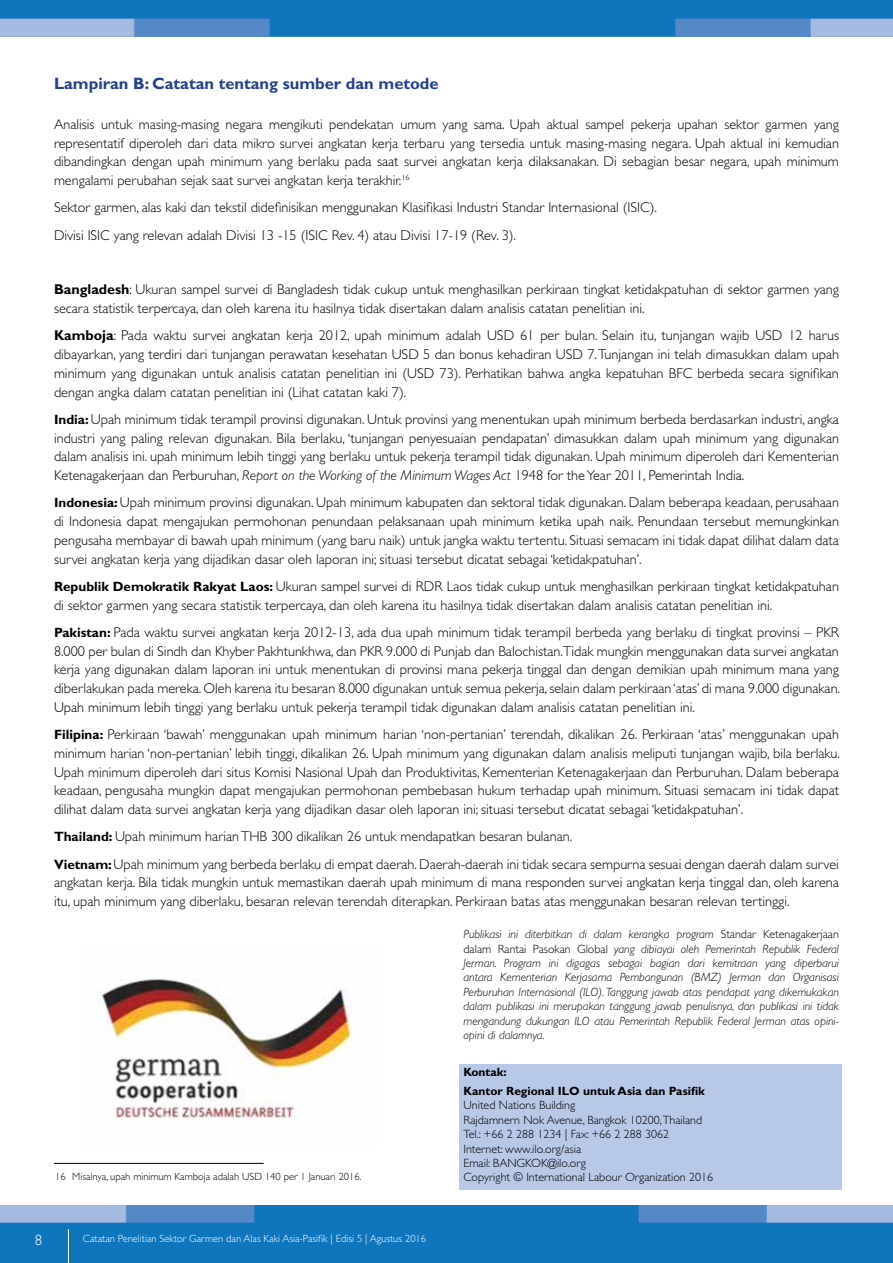
<style>
.page{position:relative;width:893px;height:1263px;background:#fff}
.page>*{position:absolute;margin:0;border:0;box-sizing:border-box;transform-origin:0 0}
.t1{font:700 16.5px "Gill Sans";color:#25408f}
.t2{font:300 15px "Gill Sans";color:#fff}
.t3{font:300 14.25px/18.8px "Gill Sans";color:#000;text-align:justify}
.t4{font:italic 300 12px/14.4px "Gill Sans";color:#000;text-align:justify}
.t5{font:300 12px/14.4px "Gill Sans";color:#000}
.t6{font:700 12px/18.6px "Gill Sans";color:#000}
.t7{font:300 10.5px "Gill Sans";color:#fff}
.t8{font:300 10.5px "Gill Sans";color:#000}
.s1{font-weight:700}
.s2{font-weight:700;font-size:13.5px}
.s3{font-style:italic}
.s4{font-style:normal}
</style>
<div class="page">
<img style="left:0;top:1205px;width:893px;height:58px">
<img style="left:0;top:0;width:893px;height:36px">
<hr style="left:68px;top:1229px;width:1px;height:34px;background:#fff">
<div style="left:459px;top:1064px;width:383px;height:125px;background:#b8c8e7"></div>
<hr style="left:54px;top:1163px;width:210px;height:1px;background:#000">
<img style="left:97px;top:978px;width:260px;height:140px">
<p class="t1" style="left:54px;top:74px;width:386px">Lampiran B: Catatan tentang sumber dan metode</p>
<p class="t3" style="left:54px;top:115px;width:786px">Analisis untuk masing-masing negara mengikuti pendekatan umum yang sama. Upah aktual sampel pekerja upahan sektor garmen yang representatif diperoleh dari data mikro survei angkatan kerja terbaru yang tersedia untuk masing-masing negara. Upah aktual ini kemudian dibandingkan dengan upah minimum yang berlaku pada saat survei angkatan kerja dilaksanakan. Di sebagian besar negara, upah minimum mengalami perubahan sejak saat survei angkatan kerja terakhir.<sup>16</sup></p>
<p class="t3" style="left:54px;top:194px;width:604px;line-height:27.3px">Sektor garmen, alas kaki dan tekstil didefinisikan menggunakan Klasifikasi Industri Standar Internasional (ISIC).<br>Divisi ISIC yang relevan adalah Divisi 13 -15 (ISIC Rev. 4) atau Divisi 17-19 (Rev. 3).</p>
<p class="t3" style="left:54px;top:280px;width:786px"><span class="s1">Bangladesh</span>: Ukuran sampel survei di Bangladesh tidak cukup untuk menghasilkan perkiraan tingkat ketidakpatuhan di sektor garmen yang secara statistik terpercaya, dan oleh karena itu hasilnya tidak disertakan dalam analisis catatan penelitian ini.</p>
<p class="t3" style="left:54px;top:326px;width:787px"><span class="s1">Kamboja</span>: Pada waktu survei angkatan kerja 2012, upah minimum adalah USD 61 per bulan. Selain itu, tunjangan wajib USD 12 harus dibayarkan, yang terdiri dari tunjangan perawatan kesehatan USD 5 dan bonus kehadiran USD 7. Tunjangan ini telah dimasukkan dalam upah minimum yang digunakan untuk analisis catatan penelitian ini (USD 73). Perhatikan bahwa angka kepatuhan BFC berbeda secara signifikan dengan angka dalam catatan penelitian ini (Lihat catatan kaki 7).</p>
<p class="t3" style="left:54px;top:410px;width:786px"><span class="s2">India:</span> Upah minimum tidak terampil provinsi digunakan. Untuk provinsi yang menentukan upah minimum berbeda berdasarkan industri, angka industri yang paling relevan digunakan. Bila berlaku, ‘tunjangan penyesuaian pendapatan’ dimasukkan dalam upah minimum yang digunakan dalam analisis ini. upah minimum lebih tinggi yang berlaku untuk pekerja terampil tidak digunakan. Upah minimum diperoleh dari Kementerian Ketenagakerjaan dan Perburuhan, <span class="s3">Report on the Working of the Minimum Wages Act</span> 1948 for the Year 2011, Pemerintah India.</p>
<p class="t3" style="left:54px;top:493px;width:786px"><span class="s2">Indonesia:</span> Upah minimum provinsi digunakan. Upah minimum kabupaten dan sektoral tidak digunakan. Dalam beberapa keadaan, perusahaan di Indonesia dapat mengajukan permohonan penundaan pelaksanaan upah minimum ketika upah naik. Penundaan tersebut memungkinkan pengusaha membayar di bawah upah minimum (yang baru naik) untuk jangka waktu tertentu. Situasi semacam ini tidak dapat dilihat dalam data survei angkatan kerja yang dijadikan dasar oleh laporan ini; situasi tersebut dicatat sebagai ‘ketidakpatuhan’.</p>
<p class="t3" style="left:54px;top:577px;width:786px"><span class="s2">Republik Demokratik Rakyat Laos:</span> Ukuran sampel survei di RDR Laos tidak cukup untuk menghasilkan perkiraan tingkat ketidakpatuhan di sektor garmen yang secara statistik terpercaya, dan oleh karena itu hasilnya tidak disertakan dalam analisis catatan penelitian ini.</p>
<p class="t3" style="left:54px;top:623px;width:788px"><span class="s2">Pakistan:</span> Pada waktu survei angkatan kerja 2012-13, ada dua upah minimum tidak terampil berbeda yang berlaku di tingkat provinsi – PKR 8.000 per bulan di Sindh dan Khyber Pakhtunkhwa, dan PKR 9.000 di Punjab dan Balochistan.Tidak mungkin menggunakan data survei angkatan kerja yang digunakan dalam laporan ini untuk menentukan di provinsi mana pekerja tinggal dan dengan demikian upah minimum mana yang diberlakukan pada mereka. Oleh karena itu besaran 8.000 digunakan untuk semua pekerja, selain dalam perkiraan ‘atas’ di mana 9.000 digunakan.<br>Upah minimum lebih tinggi yang berlaku untuk pekerja terampil tidak digunakan dalam analisis catatan penelitian ini.</p>
<p class="t3" style="left:54px;top:725px;width:788px"><span class="s2">Filipina:</span> Perkiraan ‘bawah’ menggunakan upah minimum harian ‘non-pertanian’ terendah, dikalikan 26. Perkiraan ‘atas’ menggunakan upah minimum harian ‘non-pertanian’ lebih tinggi, dikalikan 26. Upah minimum yang digunakan dalam analisis meliputi tunjangan wajib, bila berlaku.<br>Upah minimum diperoleh dari situs Komisi Nasional Upah dan Produktivitas, Kementerian Ketenagakerjaan dan Perburuhan. Dalam beberapa keadaan, pengusaha mungkin dapat mengajukan permohonan pembebasan hukum terhadap upah minimum. Situasi semacam ini tidak dapat dilihat dalam data survei angkatan kerja yang dijadikan dasar oleh laporan ini; situasi tersebut dicatat sebagai ‘ketidakpatuhan’.</p>
<p class="t3" style="left:54px;top:823px;width:786px;line-height:27.3px"><span class="s2">Thailand:</span> Upah minimum harian THB 300 dikalikan 26 untuk mendapatkan besaran bulanan.<br><span class="s2">Vietnam:</span> Upah minimum yang berbeda berlaku di empat daerah. Daerah-daerah ini tidak secara sempurna sesuai dengan daerah dalam survei</p>
<p class="t3" style="left:54px;top:873px;width:786px">angkatan kerja. Bila tidak mungkin untuk memastikan daerah upah minimum di mana responden survei angkatan kerja tinggal dan, oleh karena itu, upah minimum yang diberlaku, besaran relevan terendah diterapkan. Perkiraan batas atas menggunakan besaran relevan tertinggi.</p>
<p class="t4" style="left:463px;top:927px;width:377px">Publikasi ini diterbitkan di dalam kerangka program <span class="s4">Standar Ketenagakerjaan dalam Rantai Pasokan Global</span> yang dibiayai oleh Pemerintah Republik Federal Jerman. Program ini digagas sebagai bagian dari kemitraan yang diperbarui antara Kementerian Kerjasama Pembangunan (BMZ) Jerman dan Organisasi Perburuhan Internasional (ILO). Tanggung jawab atas pendapat yang dikemukakan dalam publikasi ini merupakan tanggung jawab penulisnya, dan publikasi ini tidak mengandung dukungan ILO atau Pemerintah Republik Federal Jerman atas opini&shy;opini di dalamnya.</p>
<p class="t6" style="left:463px;top:1063px;width:243px">Kontak:<br>Kantor Regional ILO untuk Asia dan Pasifik</p>
<p class="t5" style="left:463px;top:1098px;width:251px">United Nations Building<br>Rajdamnern Nok Avenue, Bangkok 10200,Thailand Tel.: +66 2 288 1234 | Fax: +66 2 288 3062<br>Internet: www.ilo.org/asia<br>Email: BANGKOK@ilo.org<br>Copyright © International Labour Organization 2016</p>
<p class="t8" style="left:55px;top:1171px;width:308px">16 Misalnya, upah minimum Kamboja adalah USD 140 per 1 Januari 2016.</p>
<p class="t2" style="left:35px;top:1232px;width:9px">8</p>
<p class="t7" style="left:83px;top:1232px;width:345px">Catatan Penelitian Sektor Garmen dan Alas Kaki Asia-Pasifik | Edisi 5 | Agustus 2016</p>
</div>
